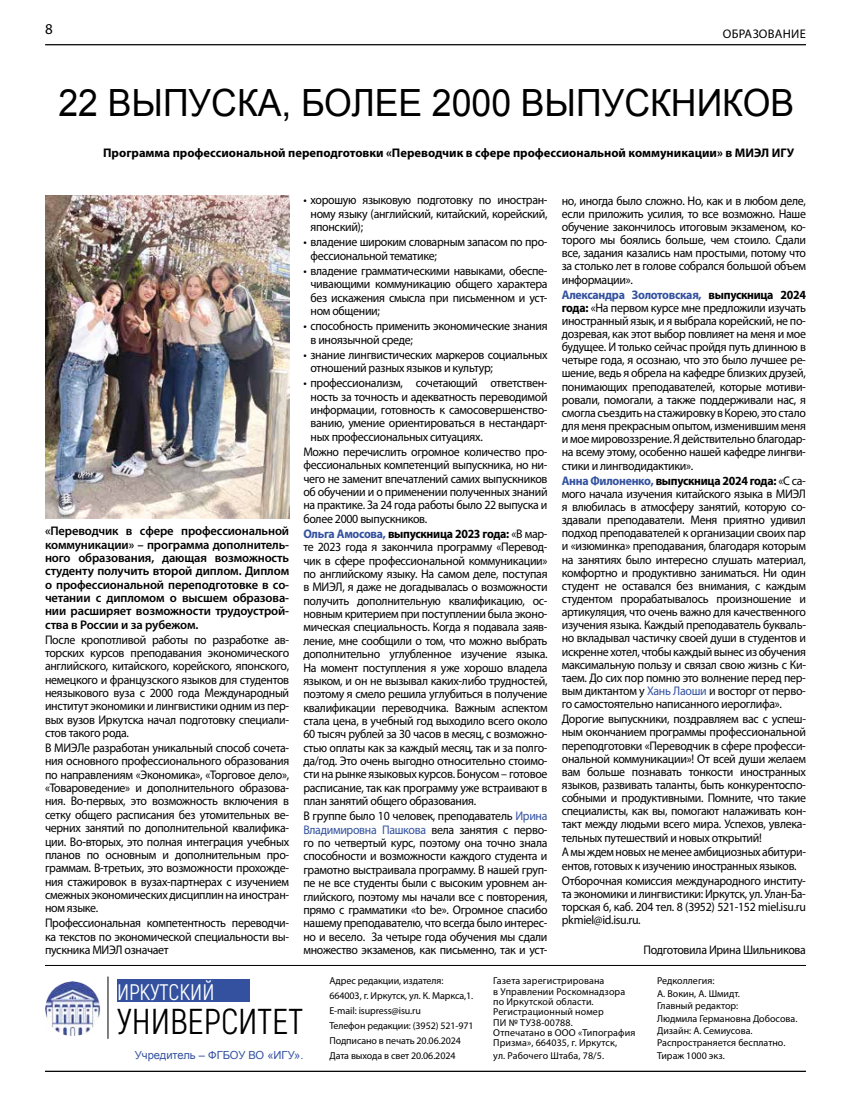
<style>
.page{position:relative;width:851px;height:1117px;background:#fff}
.page>*{position:absolute;margin:0;border:0;box-sizing:border-box;transform-origin:0 0}
.t1{font:37.5px "Arial";color:#000;scale:.95 1}
.t2{font:36px "Akrobat";color:#000}
.t3{font:22.5px "Akrobat";color:#fff}
.t4{font:15px "Myriad Pro";color:#000}
.t5{font:12.5px/13.4px "Myriad Pro";letter-spacing:-.025em;color:#000;text-align:justify;scale:.95 1}
.t6{font:600 12.5px/13.4px "Myriad Pro";letter-spacing:-.01em;color:#000;text-align:justify}
.t7{font:700 12.5px "Myriad Pro";color:#000}
.t8{font:12.5px/13.1px "Myriad Pro";letter-spacing:-.025em;color:#000;scale:.94 1}
.t9{font:12.5px "Myriad Pro";letter-spacing:.02em;color:#000}
.t10{font:11.12px "Arial";color:#33519f}
.t11{font:10px/10.2px "Myriad Pro";color:#000}
.s1{font-weight:700;color:#33519f}
.s2{font-weight:700}
.s3{color:#33519f}
</style>
<div class="page">
<hr style="left:45px;top:44px;width:760px;height:1px;background:#000">
<hr style="left:45px;top:964px;width:760px;height:1px;background:#000">
<hr style="left:45px;top:1070px;width:760px;height:1px;background:#000">
<div style="left:117px;top:978px;width:133px;height:22px;background:#33519f"></div>
<hr style="left:108px;top:976px;width:1px;height:62px;background:#000">
<img style="left:46px;top:981px;width:54px;height:54px">
<img style="left:45px;top:195px;width:244px;height:323px">
<p class="t4" style="left:45px;top:20px;width:9px">8</p>
<p class="t9" style="left:722px;top:26px;width:84px">ОБРАЗОВАНИЕ</p>
<h1 class="t1" style="left:58px;top:78px;width:775px">22 ВЫПУСКА, БОЛЕЕ 2000 ВЫПУСКНИКОВ</h1>
<p class="t7" style="left:103px;top:144px;width:692px">Программа профессиональной переподготовки «Переводчик в сфере профессиональной коммуникации» в МИЭЛ ИГУ</p>
<p class="t6" style="left:45px;top:524px;width:246px">«Переводчик в сфере профессиональной коммуникации» – программа дополнитель&shy;ного образования, дающая возможность студенту получить второй диплом. Диплом о профессиональной переподготовке в со&shy;четании с дипломом о высшем образова&shy;нии расширяет возможности трудоустрой&shy;ства в России и за рубежом.</p>
<p class="t5" style="left:45px;top:632px;width:258px">После кропотливой работы по разработке ав&shy;торских курсов преподавания экономического английского, китайского, корейского, японского, немецкого и французского языков для студентов неязыкового вуза с 2000 года Международный институт экономики и лингвистики одним из пер&shy;вых вузов Иркутска начал подготовку специали&shy;стов такого рода.</p>
<p class="t5" style="left:45px;top:741px;width:258px">В МИЭЛе разработан уникальный способ сочета&shy;ния основного профессионального образования по направлениям «Экономика», «Торговое дело», «Товароведение» и дополнительного образова&shy;ния. Во-первых, это возможность включения в сетку общего расписания без утомительных ве&shy;черних занятий по дополнительной квалифика&shy;ции. Во-вторых, это полная интеграция учебных планов по основным и дополнительным про&shy;граммам. В-третьих, это возможности прохожде&shy;ния стажировок в вузах-партнерах с изучением смежных экономических дисциплин на иностран&shy;ном языке.</p>
<p class="t5" style="left:45px;top:915px;width:258px">Профессиональная компетентность переводчи&shy;ка текстов по экономической специальности вы&shy;пускника МИЭЛ означает</p>
<p class="t5" style="left:310px;top:193px;width:251px;text-indent:-7px">• хорошую языковую подготовку по иностран&shy;ному языку (английский, китайский, корейский, японский);</p>
<p class="t5" style="left:310px;top:235px;width:251px;text-indent:-7px">• владение широким словарным запасом по про&shy;фессиональной тематике;</p>
<p class="t5" style="left:310px;top:264px;width:251px;text-indent:-7px">• владение грамматическими навыками, обеспе&shy;чивающими коммуникацию общего характера без искажения смысла при письменном и уст&shy;ном общении;</p>
<p class="t5" style="left:310px;top:319px;width:251px;text-indent:-7px">• способность применить экономические знания в иноязычной среде;</p>
<p class="t5" style="left:310px;top:347px;width:251px;text-indent:-7px">• знание лингвистических маркеров социальных отношений разных языков и культур;</p>
<p class="t5" style="left:310px;top:376px;width:251px;text-indent:-7px">• профессионализм, сочетающий ответствен&shy;ность за точность и адекватность переводимой информации, готовность к самосовершенство&shy;ванию, умение ориентироваться в нестандарт&shy;ных профессиональных ситуациях.</p>
<p class="t5" style="left:303px;top:444px;width:258px">Можно перечислить огромное количество про&shy;фессиональных компетенций выпускника, но ни&shy;чего не заменит впечатлений самих выпускников об обучении и о применении полученных знаний на практике. За 24 года работы было 22 выпуска и более 2000 выпускников.</p>
<p class="t5" style="left:303px;top:526px;width:258px"><span class="s1">Ольга Амосова,</span> <span class="s2">выпускница 2023 года:</span> «В мар&shy;те 2023 года я закончила программу «Перевод&shy;чик в сфере профессиональной коммуникации» по английскому языку. На самом деле, поступая в МИЭЛ, я даже не догадывалась о возможности получить дополнительную квалификацию, ос&shy;новным критерием при поступлении была эконо&shy;мическая специальность. Когда я подавала заяв&shy;ление, мне сообщили о том, что можно выбрать дополнительно углубленное изучение языка.<br>На момент поступления я уже хорошо владела языком, и он не вызывал каких-либо трудностей, поэтому я смело решила углубиться в получение квалификации переводчика. Важным аспектом стала цена, в учебный год выходило всего около 60 тысяч рублей за 30 часов в месяц, с возможно&shy;стью оплаты как за каждый месяц, так и за полго&shy;да/год. Это очень выгодно относительно стоимо&shy;сти на рынке языковых курсов. Бонусом – готовое расписание, так как программу уже встраивают в план занятий общего образования.</p>
<p class="t5" style="left:303px;top:809px;width:258px">В группе было 10 человек, преподаватель <span class="s3">Ирина Владимировна Пашкова</span> вела занятия с перво&shy;го по четвертый курс, поэтому она точно знала способности и возможности каждого студента и грамотно выстраивала программу. В нашей груп&shy;пе не все студенты были с высоким уровнем ан&shy;глийского, поэтому мы начали все с повторения, прямо с грамматики «to be». Огромное спасибо нашему преподавателю, что всегда было интерес&shy;но и весело. За четыре года обучения мы сдали множество экзаменов, как письменно, так и уст-</p>
<p class="t5" style="left:561px;top:194px;width:258px">но, иногда было сложно. Но, как и в любом деле, если приложить усилия, то все возможно. Наше обучение закончилось итоговым экзаменом, ко&shy;торого мы боялись больше, чем стоило. Сдали все, задания казались нам простыми, потому что за столько лет в голове собрался большой объем информации».</p>
<p class="t5" style="left:561px;top:287px;width:258px"><span class="s1">Александра Золотовская,</span> <span class="s2">выпускница 2024 года:</span> «На первом курсе мне предложили изучать иностранный язык, и я выбрала корейский, не по&shy;дозревая, как этот выбор повлияет на меня и мое будущее. И только сейчас пройдя путь длинною в четыре года, я осознаю, что это было лучшее ре&shy;шение, ведь я обрела на кафедре близких друзей, понимающих преподавателей, которые мотиви&shy;ровали, помогали, а также поддерживали нас, я смогла съездить на стажировку в Корею, это стало для меня прекрасным опытом, изменившим меня и мое мировоззрение. Я действительно благодар&shy;на всему этому, особенно нашей кафедре лингви&shy;стики и лингводидактики».</p>
<p class="t5" style="left:561px;top:473px;width:258px"><span class="s1">Анна Филоненко,</span> <span class="s2">выпускница 2024 года:</span> «С са&shy;мого начала изучения китайского языка в МИЭЛ я влюбилась в атмосферу занятий, которую со&shy;здавали преподаватели. Меня приятно удивил подход преподавателей к организации своих пар и «изюминка» преподавания, благодаря которым на занятиях было интересно слушать материал, комфортно и продуктивно заниматься. Ни один студент не оставался без внимания, с каждым студентом прорабатывалось произношение и артикуляция, что очень важно для качественного изучения языка. Каждый преподаватель букваль&shy;но вкладывал частичку своей души в студентов и искренне хотел, чтобы каждый вынес из обучения максимальную пользу и связал свою жизнь с Ки&shy;таем. До сих пор помню это волнение перед пер&shy;вым диктантом у <span class="s3">Хань Лаоши</span> и восторг от перво&shy;го самостоятельно написанного иероглифа».</p>
<p class="t5" style="left:561px;top:712px;width:258px">Дорогие выпускники, поздравляем вас с успеш&shy;ным окончанием программы профессиональной переподготовки «Переводчик в сфере професси&shy;ональной коммуникации»! От всей души желаем вам больше познавать тонкости иностранных языков, развивать таланты, быть конкурентоспо&shy;собными и продуктивными. Помните, что такие специалисты, как вы, помогают налаживать кон&shy;такт между людьми всего мира. Успехов, увлека&shy;тельных путешествий и новых открытий!</p>
<p class="t8" style="left:561px;top:845px;width:261px">А мы ждем новых не менее амбициозных абитури&shy;ентов, готовых к изучению иностранных языков.</p>
<p class="t5" style="left:561px;top:873px;width:258px">Отборочная комиссия международного институ&shy;та экономики и лингвистики: Иркутск, ул. Улан-Ба&shy;торская 6, каб. 204 тел. 8 (3952) 521-152 miel.isu.ru pkmiel@id.isu.ru.</p>
<p class="t5" style="left:643px;top:942px;width:172px">Подготовила Ирина Шильникова</p>
<h3 class="t3" style="left:117px;top:978px;width:99px">ИРКУТСКИЙ</h3>
<h2 class="t2" style="left:117px;top:1000px;width:187px">УНИВЕРСИТЕТ</h2>
<p class="t10" style="left:135px;top:1047px;width:170px">Учредитель – ФГБОУ ВО «ИГУ».</p>
<p class="t11" style="left:329px;top:973px;width:146px;line-height:14.9px">Адрес редакции, издателя:<br>664003, г. Иркутск, ул. К. Маркса,1.<br>E-mail: isupress@isu.ru<br>Телефон редакции: (3952) 521-971<br>Подписано в печать 20.06.2024<br>Дата выхода в свет 20.06.2024</p>
<p class="t11" style="left:493px;top:975px;width:143px">Газета зарегистрирована<br>в Управлении Роскомнадзора по Иркутской области.<br>Регистрационный номер<br>ПИ № ТУ38-00788.<br>Отпечатано в ООО «Типография<br>Призма», 664035, г. Иркутск,</p>
<p class="t11" style="left:493px;top:1049px;width:112px">ул. Рабочего Штаба, 78/5.</p>
<p class="t11" style="left:657px;top:974px;width:142px;line-height:12.4px">Редколлегия:<br>А. Вокин, А. Шмидт.<br>Главный редактор:<br>Людмила Германовна Добосова.<br>Дизайн: А. Семиусова.<br>Распространяется бесплатно.<br>Тираж 1000 экз.</p>
</div>
